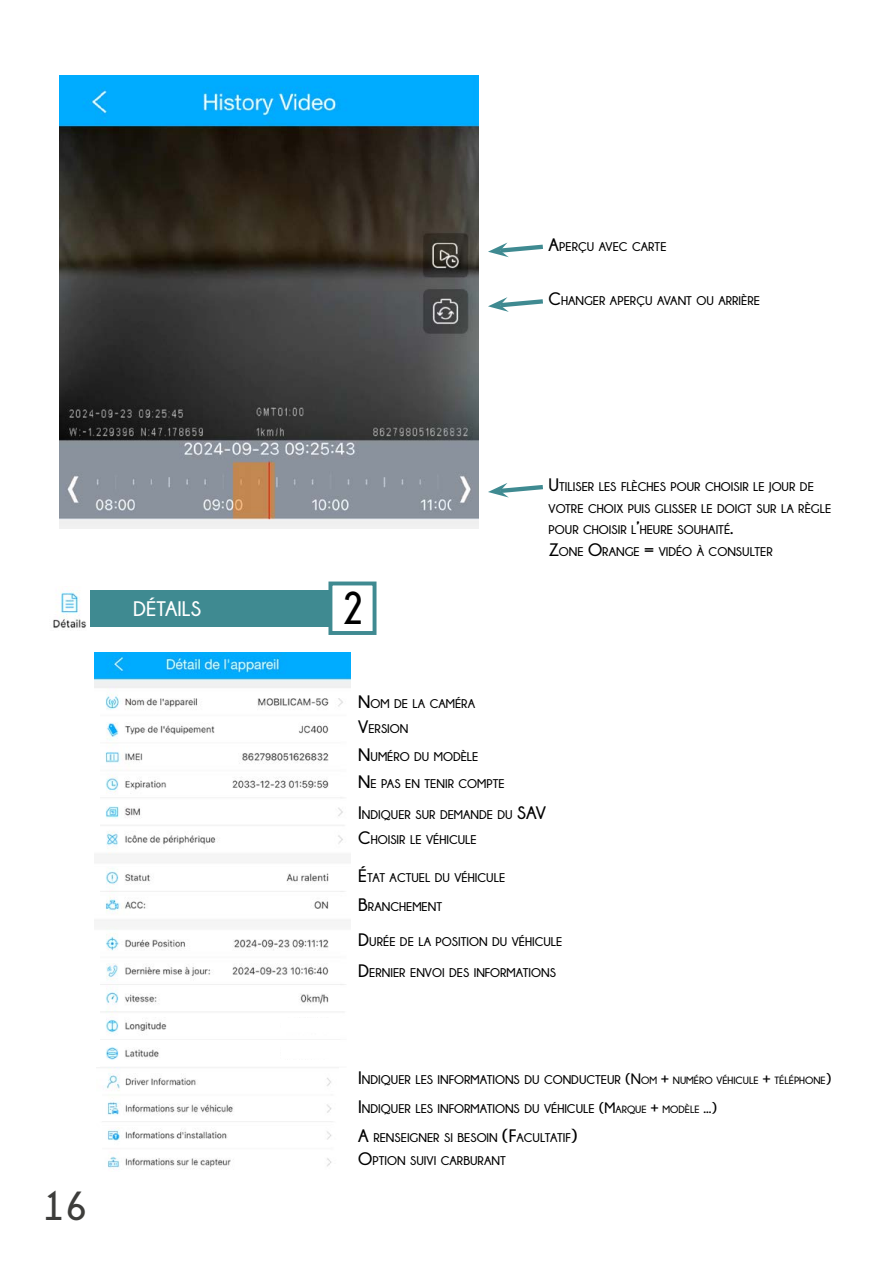
<style>
.page{position:relative;width:893px;height:1263px;background:#fff}
.page>*{position:absolute;margin:0;border:0;box-sizing:border-box;transform-origin:0 0}
.t1{font:700 45.9px "Champagne&Limousines";color:#000;scale:.89 1}
.t2{font:700 40.5px "Champagne&Limousines";color:#3d3d3b}
.t3{font:700 21px "Champagne&Limousines";color:#fff}
.t4{font:700 12.6px/21.6px "Champagne&Limousines";color:#000}
.s1{font-size:18px}
.s2{font-size:15px}
.s3{font-size:10.5px}
</style>
<div class="page">
<img style="left:59px;top:76px;width:420px;height:453px">
<svg style="left:488px;top:242px;width:55px;height:15px"></svg>
<svg style="left:488px;top:297px;width:55px;height:15px"></svg>
<svg style="left:488px;top:483px;width:55px;height:14px"></svg>
<div style="left:89px;top:590px;width:243px;height:37px;background:#3f8a91"></div>
<div style="left:328px;top:581px;width:48px;height:54px;border:4px solid #3f8a91"></div>
<img style="left:53px;top:591px;width:33px;height:37px">
<img style="left:94px;top:652px;width:256px;height:408px">
<img style="left:97px;top:1067px;width:242px;height:102px">
<div style="left:281px;top:1018px;width:58px;height:15px;background:#fff"></div>
<div style="left:281px;top:1044px;width:58px;height:15px;background:#fff"></div>
<p class="t4" style="left:549px;top:235px;width:120px"><span class="s1">A</span>PERÇU AVEC CARTE</p>
<p class="t4" style="left:549px;top:290px;width:213px"><span class="s1">C</span>HANGER APERÇU AVANT OU ARRIÈRE</p>
<h2 class="t2" style="left:43px;top:1184px;width:47px">16</h2>
<h3 class="t3" style="left:133px;top:597px;width:69px">DÉTAILS</h3>
<h1 class="t1" style="left:341px;top:583px;width:28px">2</h1>
<p class="t4" style="left:358px;top:693px;width:118px"><span class="s1">N</span>OM DE LA CAMÉRA</p>
<p class="t4" style="left:358px;top:718px;width:52px"><span class="s1">V</span>ERSION</p>
<p class="t4" style="left:358px;top:746px;width:122px"><span class="s1">N</span>UMÉRO DU MODÈLE</p>
<p class="t4" style="left:358px;top:772px;width:148px"><span class="s1">N</span>E PAS EN TENIR COMPTE</p>
<p class="t4" style="left:548px;top:476px;width:284px"><span class="s1">U</span>TILISER LES FLÈCHES POUR CHOISIR LE JOUR DE VOTRE CHOIX PUIS GLISSER LE DOIGT SUR LA RÈGLE POUR CHOISIR L<span class="s1">’</span>HEURE SOUHAITÉ<span class="s1">.<br>Z</span>ONE <span class="s1">O</span>RANGE <span class="s1">=</span> VIDÉO À CONSULTER</p>
<p class="t4" style="left:358px;top:803px;width:170px"><span class="s1">I</span> NDIQUER SUR DEMANDE DU <span class="s1">SAV</span></p>
<p class="t4" style="left:358px;top:829px;width:120px"><span class="s1">C</span>HOISIR LE VÉHICULE</p>
<p class="t4" style="left:358px;top:867px;width:148px"><span class="s1">É</span>TAT ACTUEL DU VÉHICULE</p>
<p class="t4" style="left:358px;top:896px;width:85px"><span class="s1">B</span>RANCHEMENT</p>
<p class="t4" style="left:358px;top:931px;width:206px"><span class="s1">D</span>URÉE DE LA POSITION DU VÉHICULE</p>
<p class="t4" style="left:358px;top:961px;width:199px"><span class="s1">D</span>ERNIER ENVOI DES INFORMATIONS</p>
<p class="t4" style="left:358px;top:1069px;width:474px"><span class="s1">I</span> NDIQUER LES INFORMATIONS DU CONDUCTEUR <span class="s2">(N</span><span class="s3">OM</span> <span class="s2">+</span> <span class="s3">NUMÉRO VÉHICULE</span> <span class="s2">+</span> <span class="s3">TÉLÉPHONE</span><span class="s2">)</span></p>
<p class="t4" style="left:358px;top:1098px;width:360px"><span class="s1">I</span> NDIQUER LES INFORMATIONS DU VÉHICULE <span class="s2">(M</span><span class="s3">ARQUE</span> <span class="s2">+</span> <span class="s3">MODÈLE</span> <span class="s2">...)</span></p>
<p class="t4" style="left:358px;top:1126px;width:220px"><span class="s1">A</span> RENSEIGNER SI BESOIN <span class="s1">(F</span>ACULTATIF<span class="s1">)</span></p>
<p class="t4" style="left:358px;top:1149px;width:149px"><span class="s1">O</span>PTION SUIVI CARBURANT</p>
</div>
